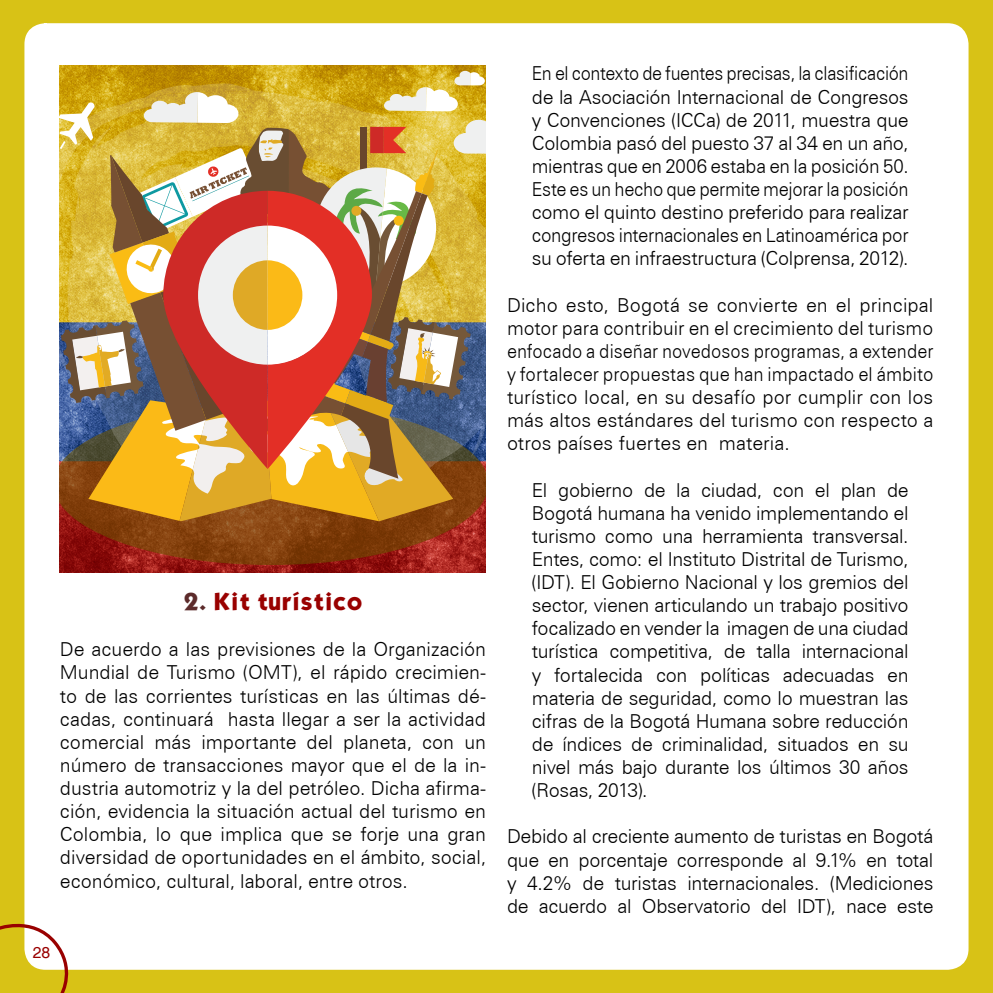
<style>
.page{position:relative;width:993px;height:993px;background:#fff}
.page>*{position:absolute;margin:0;border:0;box-sizing:border-box;transform-origin:0 0}
.titulos{font:21px "Kabel Bd Normal";color:#990100}
.parrafos_rev{font:300 19.25px/23.1px "Zurich BT";letter-spacing:-.01em;color:#000;text-align:justify}
.parrafos_rev-2{font:300 19.25px/23.1px "Zurich BT";letter-spacing:-.01em;color:#000;text-align:justify;scale:.92 1}
.t1{font:15.75px "Helvetica";color:#990100}
.s1{color:#5c2b2b}
</style>
<div class="page">
<div style="left:0;top:0;width:992px;height:991px;background:#d8c216"></div>
<div style="left:26px;top:25px;width:940px;height:942px;background:#fff;border-radius:19px"></div>
<div style="left:24px;top:23px;width:944px;height:946px;border:4px solid #fff;border-radius:19px"></div>
<svg style="left:0;top:914px;width:80px;height:78px"></svg>
<img style="left:60px;top:66px;width:426px;height:506px">
<svg style="left:60px;top:521px;width:426px;height:44px;background:#8b3210"></svg>
<svg style="left:60px;top:71px;width:426px;height:450px"></svg>
<p class="titulos" style="left:183px;top:586px;width:180px"><span class="s1">2.</span> Kit turístico</p>
<p class="parrafos_rev" style="left:60px;top:637px;width:427px">De acuerdo a las previsiones de la Organización Mundial de Turismo (OMT), el rápido crecimien&shy;to de las corrientes turísticas en las últimas dé&shy;cadas, continuará hasta llegar a ser la actividad comercial más importante del planeta, con un número de transacciones mayor que el de la in&shy;dustria automotriz y la del petróleo. Dicha afirma&shy;ción, evidencia la situación actual del turismo en Colombia, lo que implica que se forje una gran diversidad de oportunidades en el ámbito, social, económico, cultural, laboral, entre otros.</p>
<p class="t1" style="left:33px;top:942px;width:19px">28</p>
<p class="parrafos_rev-2" style="left:531px;top:62px;width:411px">En el contexto de fuentes precisas, la clasificación de la Asociación Internacional de Congresos y Convenciones (ICCa) de 2011, muestra que Colombia pasó del puesto 37 al 34 en un año, mientras que en 2006 estaba en la posición 50.<br>Este es un hecho que permite mejorar la posición como el quinto destino preferido para realizar congresos internacionales en Latinoamérica por su oferta en infraestructura (Colprensa, 2012).</p>
<p class="parrafos_rev" style="left:507px;top:293px;width:428px">Dicho esto, Bogotá se convierte en el principal motor para contribuir en el crecimiento del turismo enfocado a diseñar novedosos programas, a extender y fortalecer propuestas que han impactado el ámbito turístico local, en su desafío por cumplir con los más altos estándares del turismo con respecto a otros países fuertes en materia.</p>
<p class="parrafos_rev" style="left:531px;top:478px;width:378px">El gobierno de la ciudad, con el plan de Bogotá humana ha venido implementando el turismo como una herramienta transversal.<br>Entes, como: el Instituto Distrital de Turismo, (IDT). El Gobierno Nacional y los gremios del sector, vienen articulando un trabajo positivo focalizado en vender la imagen de una ciudad turística competitiva, de talla internacional y fortalecida con políticas adecuadas en materia de seguridad, como lo muestran las cifras de la Bogotá Humana sobre reducción de índices de criminalidad, situados en su nivel más bajo durante los últimos 30 años (Rosas, 2013).</p>
<p class="parrafos_rev" style="left:507px;top:824px;width:428px">Debido al creciente aumento de turistas en Bogotá que en porcentaje corresponde al 9.1% en total y 4.2% de turistas internacionales. (Mediciones de acuerdo al Observatorio del IDT), nace este</p>
</div>
